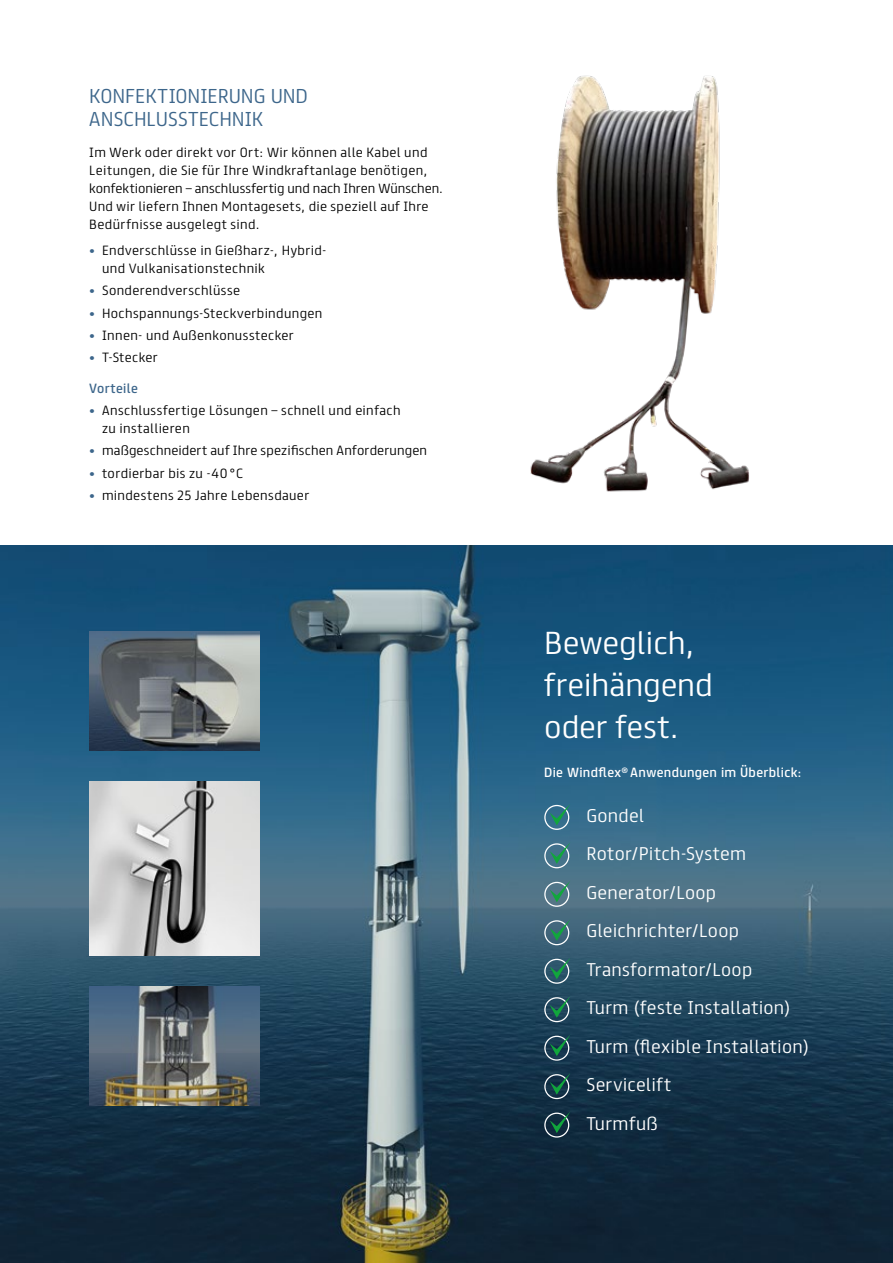
<style>
.page{position:relative;width:893px;height:1263px;background:#fff}
.page>*{position:absolute;margin:0;border:0;box-sizing:border-box;transform-origin:0 0}
.t1{font:300 28.5px/42px "FS Truman";color:#fff}
.t2{font:300 18px/22.5px "FS Truman";color:#3d668b}
.t3{font:300 16.5px "FS Truman";letter-spacing:.015em;color:#fff}
.t4{font:300 12px/18px "FS Truman";letter-spacing:.03em;color:#000}
.t5{font:12px "FS Truman";letter-spacing:.025em;color:#fff}
.t6{font:12px "FS Truman";letter-spacing:.025em;color:#3d668b}
.s1{font-weight:400;color:#3d668b}
</style>
<div class="page">
<img style="left:0;top:545px;width:893px;height:718px">
<img style="left:89px;top:781px;width:170px;height:174px">
<img style="left:89px;top:986px;width:170px;height:119px">
<img style="left:530px;top:75px;width:219px;height:417px">
<img style="left:89px;top:631px;width:170px;height:119px">
<div style="left:544px;top:805px;width:25px;height:25px;border:1px solid #fff;border-radius:50%"></div>
<svg style="left:550px;top:804px;width:20px;height:21px"></svg>
<div style="left:544px;top:843px;width:25px;height:25px;border:1px solid #fff;border-radius:50%"></div>
<svg style="left:550px;top:842px;width:20px;height:22px"></svg>
<div style="left:544px;top:882px;width:25px;height:25px;border:1px solid #fff;border-radius:50%"></div>
<svg style="left:550px;top:881px;width:20px;height:21px"></svg>
<div style="left:544px;top:920px;width:25px;height:25px;border:1px solid #fff;border-radius:50%"></div>
<svg style="left:550px;top:919px;width:20px;height:22px"></svg>
<div style="left:544px;top:959px;width:25px;height:25px;border:1px solid #fff;border-radius:50%"></div>
<svg style="left:550px;top:957px;width:20px;height:22px"></svg>
<div style="left:544px;top:997px;width:25px;height:25px;border:1px solid #fff;border-radius:50%"></div>
<svg style="left:550px;top:996px;width:20px;height:22px"></svg>
<div style="left:544px;top:1036px;width:25px;height:25px;border:1px solid #fff;border-radius:50%"></div>
<svg style="left:550px;top:1034px;width:20px;height:22px"></svg>
<div style="left:544px;top:1074px;width:25px;height:25px;border:1px solid #fff;border-radius:50%"></div>
<svg style="left:550px;top:1073px;width:20px;height:22px"></svg>
<div style="left:544px;top:1112px;width:25px;height:25px;border:1px solid #fff;border-radius:50%"></div>
<svg style="left:550px;top:1111px;width:20px;height:22px"></svg>
<h2 class="t2" style="left:89px;top:84px;width:220px">KONFEKTIONIERUNG UND<br>ANSCHLUSSTECHNIK</h2>
<p class="t4" style="left:89px;top:142px;width:355px">Im Werk oder direkt vor Ort: Wir können alle Kabel und Leitungen, die Sie für Ihre Windkraftanlage benötigen, konfektionieren – anschlussfertig und nach Ihren Wünschen.<br>Und wir liefern Ihnen Montagesets, die speziell auf Ihre Bedürfnisse ausgelegt sind.</p>
<p class="t4" style="left:102px;top:240px;width:226px;text-indent:-13px"><span class="s1">•</span> Endverschlüsse in Gießharz-, Hybrid&shy;und Vulkanisationstechnik</p>
<p class="t4" style="left:89px;top:281px;width:152px"><span class="s1">•</span> Sonderendverschlüsse</p>
<p class="t4" style="left:89px;top:303px;width:235px"><span class="s1">•</span> Hochspannungs-Steckverbindungen</p>
<p class="t4" style="left:89px;top:325px;width:206px"><span class="s1">•</span> Innen- und Außenkonusstecker</p>
<p class="t4" style="left:89px;top:347px;width:70px"><span class="s1">•</span> T-Stecker</p>
<p class="t6" style="left:89px;top:378px;width:50px">Vorteile</p>
<p class="t4" style="left:102px;top:400px;width:300px;text-indent:-13px"><span class="s1">•</span> Anschlussfertige Lösungen – schnell und einfach zu installieren</p>
<p class="t4" style="left:89px;top:441px;width:339px"><span class="s1">•</span> maßgeschneidert auf Ihre spezifischen Anforderungen</p>
<p class="t4" style="left:89px;top:463px;width:155px"><span class="s1">•</span> tordierbar bis zu -40°C</p>
<p class="t4" style="left:89px;top:485px;width:221px"><span class="s1">•</span> mindestens 25 Jahre Lebensdauer</p>
<h1 class="t1" style="left:544px;top:619px;width:170px">Beweglich, freihängend oder fest.</h1>
<p class="t5" style="left:544px;top:762px;width:259px">Die Windflex<sup>®</sup> Anwendungen im Überblick:</p>
<h3 class="t3" style="left:586px;top:801px;width:59px">Gondel</h3>
<h3 class="t3" style="left:586px;top:839px;width:161px">Rotor/Pitch-System</h3>
<h3 class="t3" style="left:586px;top:878px;width:131px">Generator/Loop</h3>
<h3 class="t3" style="left:586px;top:916px;width:154px">Gleichrichter/Loop</h3>
<h3 class="t3" style="left:586px;top:955px;width:167px">Transformator/Loop</h3>
<h3 class="t3" style="left:586px;top:993px;width:206px">Turm (feste Installation)</h3>
<h3 class="t3" style="left:586px;top:1032px;width:224px">Turm (flexible Installation)</h3>
<h3 class="t3" style="left:586px;top:1070px;width:86px">Servicelift</h3>
<h3 class="t3" style="left:586px;top:1109px;width:73px">Turmfuß</h3>
</div>
